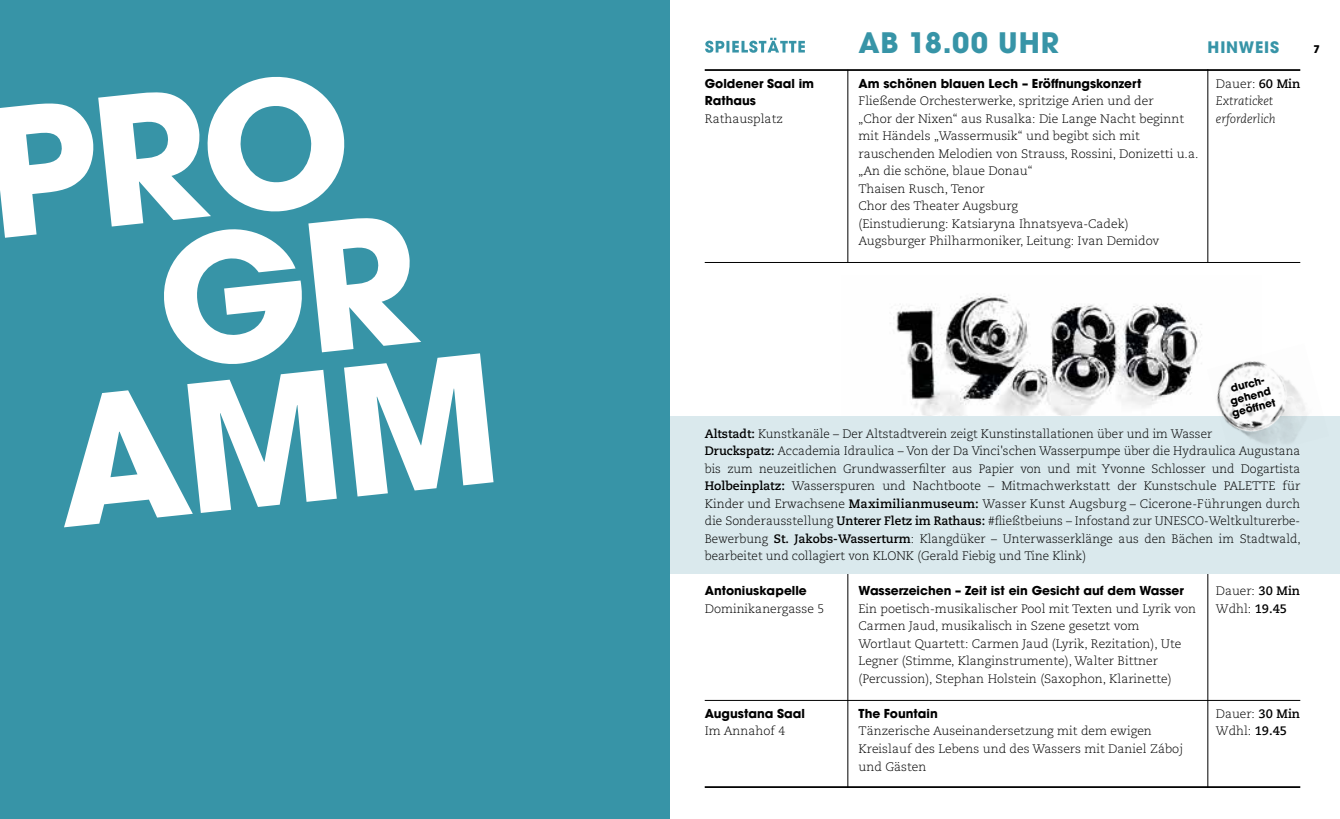
<style>
.page{position:relative;width:1340px;height:819px;background:#fff}
.page>*{position:absolute;margin:0;border:0;box-sizing:border-box;transform-origin:0 0}
.t1{font:700 28px "Avant Garde LT";letter-spacing:.035em;color:#3794a7}
.t2{font:700 15.75px "Avant Garde LT";letter-spacing:.05em;color:#3794a7}
.t3{font:300 12.25px/17.5px "Caecilia LT";color:#000}
.t4{font:700 12.25px/17.5px "Avant Garde LT";color:#000}
.t5{font:italic 300 12.25px/17.5px "Caecilia LT";color:#000}
.t6{font:700 10.5px/12.2px "Avant Garde LT";color:#000;text-align:center}
.s1{font-style:normal}
.s2{font-weight:700;font-style:normal}
.s3{font-weight:700}
</style>
<div class="page">
<hr style="left:847px;top:572px;width:1px;height:216px;background:#000">
<hr style="left:1207px;top:572px;width:1px;height:216px;background:#000">
<img style="left:893px;top:293px;width:309px;height:123px">
<hr style="left:704px;top:786px;width:596px;height:2px;background:#000">
<div style="left:0;top:0;width:670px;height:819px;background:#3794a7"></div>
<svg style="left:705px;top:38px;width:99px;height:15px"></svg>
<div style="left:670px;top:416px;width:669px;height:158px;background:#dae9ed"></div>
<hr style="left:1207px;top:69px;width:1px;height:194px;background:#000">
<hr style="left:847px;top:70px;width:1px;height:193px;background:#000">
<hr style="left:704px;top:262px;width:596px;height:1px;background:#000">
<hr style="left:704px;top:700px;width:596px;height:1px;background:#000">
<hr style="left:704px;top:69px;width:596px;height:2px;background:#000">
<img style="left:1216px;top:361px;width:91px;height:84px">
<p class="t4" style="left:704px;top:74px;width:111px">Goldener Saal im<br>Rathaus</p>
<p class="t3" style="left:704px;top:110px;width:80px">Rathausplatz</p>
<h1 class="t1" style="left:858px;top:24px;width:202px">AB 18.00 UHR</h1>
<p class="t4" style="left:858px;top:74px;width:284px">Am schönen blauen Lech – Eröffnungskonzert</p>
<p class="t3" style="left:858px;top:92px;width:341px">Fließende Orchesterwerke, spritzige Arien und der<br>„Chor der Nixen“ aus Rusalka: Die Lange Nacht beginnt mit Händels „Wassermusik“ und begibt sich mit rauschenden Melodien von Strauss, Rossini, Donizetti u.a. „An die schöne, blaue Donau“<br>Thaisen Rusch, Tenor<br>Chor des Theater Augsburg<br>(Einstudierung: Katsiaryna Ihnatsyeva-Cadek)<br>Augsburger Philharmoniker, Leitung: Ivan Demidov</p>
<p class="t2" style="left:1207px;top:36px;width:73px">HINWEIS</p>
<p class="t6" style="left:1313px;top:42px;width:8px">7</p>
<p class="t5" style="left:1215px;top:75px;width:86px"><span class="s1">Dauer:</span> <span class="s2">60 Min<br></span>Extraticket erforderlich</p>
<p class="t6" style="left:1224px;top:384px;width:46px;rotate:-15deg">durch&shy;gehend geöffnet</p>
<p class="t3" style="left:704px;top:425px;width:597px"><span class="s3">Altstadt:</span> Kunstkanäle – Der Altstadtverein zeigt Kunstinstallationen über und im Wasser<br><span class="s3">Druckspatz:</span> Accademia Idraulica – Von der Da Vinci'schen Wasserpumpe über die Hydraulica Augustana bis zum neuzeitlichen Grundwasserfilter aus Papier von und mit Yvonne Schlosser und Dogartista <span class="s3">Holbeinplatz:</span> Wasserspuren und Nachtboote – Mitmachwerkstatt der Kunstschule PALETTE für Kinder und Erwachsene <span class="s3">Maximilianmuseum:</span> Wasser Kunst Augsburg – Cicerone-Führungen durch die Sonderausstellung <span class="s3">Unterer Fletz im Rathaus:</span> #fließtbeiuns – Infostand zur UNESCO-Weltkulturerbe-Bewerbung <span class="s3">St. Jakobs-Wasserturm</span>: Klangdüker – Unterwasserklänge aus den Bächen im Stadtwald, bearbeitet und collagiert von KLONK (Gerald Fiebig und Tine Klink)</p>
<p class="t4" style="left:704px;top:582px;width:104px">Antoniuskapelle</p>
<p class="t3" style="left:704px;top:600px;width:121px">Dominikanergasse 5</p>
<p class="t4" style="left:704px;top:704px;width:102px">Augustana Saal</p>
<p class="t3" style="left:704px;top:722px;width:82px">Im Annahof 4</p>
<p class="t4" style="left:858px;top:582px;width:327px">Wasserzeichen – Zeit ist ein Gesicht auf dem Wasser</p>
<p class="t3" style="left:858px;top:600px;width:339px">Ein poetisch-musikalischer Pool mit Texten und Lyrik von Carmen Jaud, musikalisch in Szene gesetzt vom<br>Wortlaut Quartett: Carmen Jaud (Lyrik, Rezitation), Ute Legner (Stimme, Klanginstrumente), Walter Bittner (Percussion), Stephan Holstein (Saxophon, Klarinette)</p>
<p class="t4" style="left:858px;top:704px;width:81px">The Fountain</p>
<p class="t3" style="left:858px;top:722px;width:326px">Tänzerische Auseinandersetzung mit dem ewigen<br>Kreislauf des Lebens und des Wassers mit Daniel Záboj und Gästen</p>
<p class="t3" style="left:1215px;top:582px;width:85px">Dauer: <span class="s3">30 Min<br></span>Wdhl: <span class="s3">19.45</span></p>
<p class="t3" style="left:1215px;top:705px;width:85px">Dauer: <span class="s3">30 Min<br></span>Wdhl: <span class="s3">19.45</span></p>
</div>
